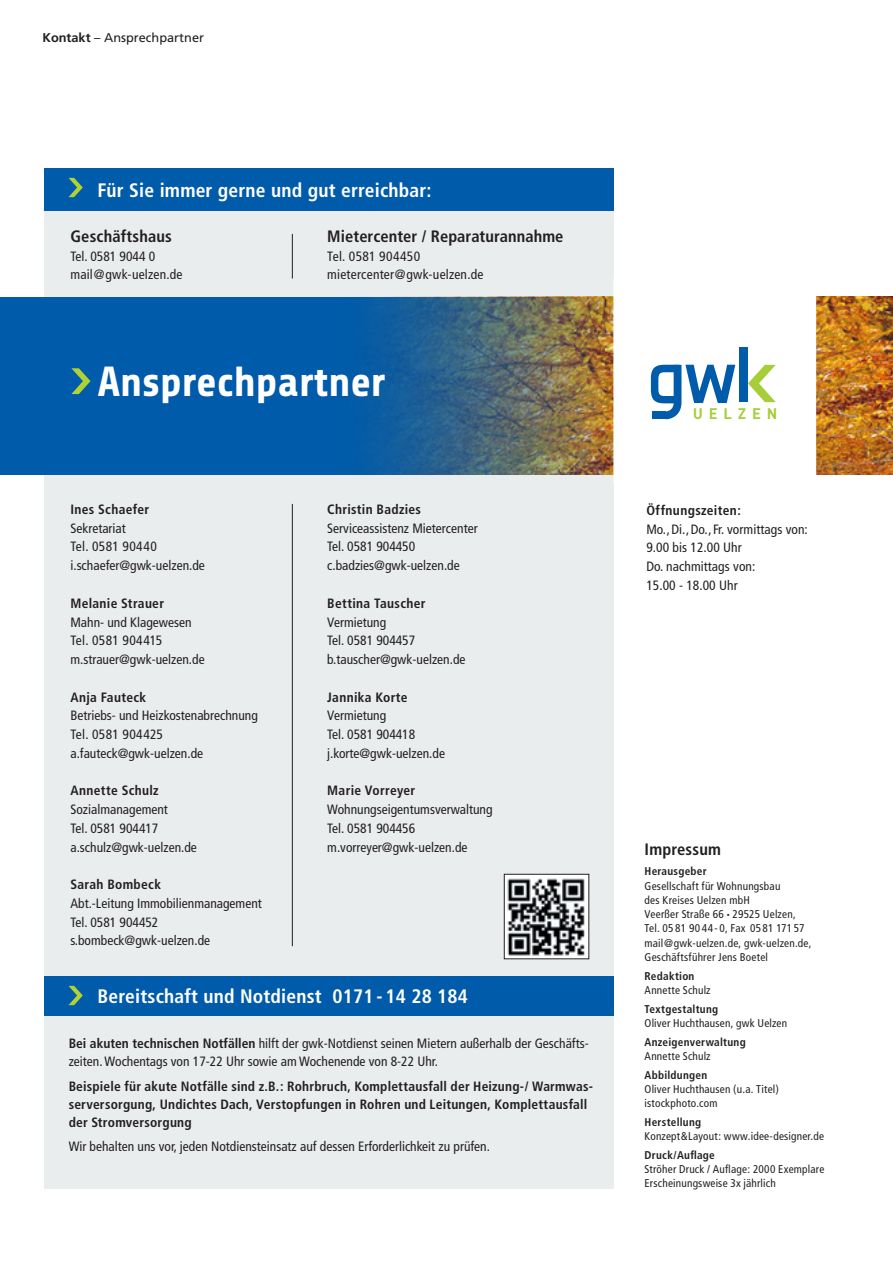
<style>
.page{position:relative;width:893px;height:1263px;background:#fff}
.page>*{position:absolute;margin:0;border:0;box-sizing:border-box;transform-origin:0 0}
.t1{font:42px "Share Bold OSF";color:#fff}
.t2{font:700 condensed 19.5px "Frutiger";letter-spacing:.01em;color:#fff}
.t3{font:700 condensed 16.5px "Frutiger";letter-spacing:.005em;color:#231f20}
.t4{font:15.6px "D DIN Bold";letter-spacing:.405em;color:#a6ce38}
.t5{font:condensed 13.5px/18.8px "Frutiger";color:#231f20}
.t6{font:700 condensed 13.5px/18.3px "Frutiger";letter-spacing:.015em;color:#231f20}
.t7{font:condensed 13.5px/18.8px "Frutiger";letter-spacing:.02em;color:#231f20}
.t8{font:12.75px "Frutiger";color:#231f20}
.t9{font:condensed 11.25px/14.2px "Frutiger";letter-spacing:.015em;color:#231f20}
.t10{font:700 condensed 11.25px "Frutiger";letter-spacing:.02em;color:#231f20}
.s1{font-weight:700}
.s2{font-size:6px}
</style>
<div class="page">
<div style="left:44px;top:176px;width:570px;height:800px;background:#eaeded"></div>
<div style="left:44px;top:976px;width:570px;height:42px;background:#005baa"></div>
<div style="left:44px;top:168px;width:570px;height:42px;background:#005baa"></div>
<div style="left:44px;top:1016px;width:570px;height:172px;background:#eaeded"></div>
<div style="left:0;top:297px;width:638px;height:177px;background:#005baa"></div>
<img style="left:72px;top:297px;width:541px;height:177px">
<img style="left:816px;top:297px;width:77px;height:177px">
<svg style="left:71px;top:368px;width:20px;height:26px"></svg>
<svg style="left:68px;top:986px;width:15px;height:19px"></svg>
<svg style="left:68px;top:178px;width:15px;height:19px"></svg>
<div style="left:613px;top:279px;width:203px;height:204px;background:#fff"></div>
<svg style="left:748px;top:365px;width:28px;height:37px"></svg>
<div style="left:739px;top:347px;width:8px;height:55px;background:#005baa"></div>
<svg style="left:651px;top:365px;width:84px;height:54px"></svg>
<div style="left:643px;top:407px;width:22px;height:16px;background:#fff"></div>
<div style="left:652px;top:411px;width:13px;height:8px;background:#005baa"></div>
<img style="left:506px;top:876px;width:81px;height:81px">
<div style="left:504px;top:874px;width:85px;height:85px;border:1px solid #231f20"></div>
<hr style="left:292px;top:234px;width:1px;height:45px;background:#231f20">
<hr style="left:292px;top:504px;width:1px;height:442px;background:#231f20">
<p class="t8" style="left:43px;top:30px;width:163px"><span class="s1">Kontakt</span> – Ansprechpartner</p>
<h2 class="t2" style="left:97px;top:178px;width:336px">Für Sie immer gerne und gut erreichbar:</h2>
<p class="t3" style="left:70px;top:226px;width:103px">Geschäftshaus</p>
<p class="t5" style="left:70px;top:247px;width:114px">Tel. 0581 9044 0 mail@gwk-uelzen.de</p>
<p class="t3" style="left:327px;top:226px;width:238px">Mietercenter / Reparaturannahme</p>
<p class="t7" style="left:327px;top:247px;width:158px">Tel. 0581 904450 mietercenter@gwk-uelzen.de</p>
<h1 class="t1" style="left:97px;top:359px;width:290px">Ansprechpartner</h1>
<p class="t6" style="left:70px;top:500px;width:80px">Ines Schaefer</p>
<p class="t5" style="left:70px;top:519px;width:136px">Sekretariat<br>Tel. 0581 90440 i.schaefer@gwk-uelzen.de</p>
<p class="t6" style="left:70px;top:594px;width:95px">Melanie Strauer</p>
<p class="t5" style="left:70px;top:612px;width:136px">Mahn- und Klagewesen<br>Tel. 0581 904415 m.strauer@gwk-uelzen.de</p>
<p class="t6" style="left:70px;top:688px;width:77px">Anja Fauteck</p>
<p class="t5" style="left:70px;top:706px;width:189px">Betriebs- und Heizkostenabrechnung<br>Tel. 0581 904425 a.fauteck@gwk-uelzen.de</p>
<p class="t6" style="left:70px;top:781px;width:90px">Annette Schulz</p>
<p class="t5" style="left:70px;top:800px;width:128px">Sozialmanagement<br>Tel. 0581 904417 a.schulz@gwk-uelzen.de</p>
<p class="t6" style="left:70px;top:875px;width:92px">Sarah Bombeck</p>
<p class="t5" style="left:70px;top:894px;width:193px">Abt.-Leitung Immobilienmanagement<br>Tel. 0581 904452 s.bombeck@gwk-uelzen.de</p>
<p class="t6" style="left:327px;top:500px;width:95px">Christin Badzies</p>
<p class="t5" style="left:327px;top:519px;width:152px">Serviceassistenz Mietercenter<br>Tel. 0581 904450 c.badzies@gwk-uelzen.de</p>
<p class="t6" style="left:327px;top:594px;width:100px">Bettina Tauscher</p>
<p class="t5" style="left:327px;top:612px;width:140px">Vermietung<br>Tel. 0581 904457 b.tauscher@gwk-uelzen.de</p>
<p class="t6" style="left:327px;top:688px;width:82px">Jannika Korte</p>
<p class="t5" style="left:327px;top:706px;width:119px">Vermietung<br>Tel. 0581 904418 j.korte@gwk-uelzen.de</p>
<p class="t6" style="left:327px;top:781px;width:90px">Marie Vorreyer</p>
<p class="t5" style="left:327px;top:800px;width:167px">Wohnungseigentumsverwaltung<br>Tel. 0581 904456 m.vorreyer@gwk-uelzen.de</p>
<h2 class="t2" style="left:97px;top:985px;width:372px">Bereitschaft und Notdienst 0171 - 14 28 184</h2>
<p class="t5" style="left:69px;top:1034px;width:521px;line-height:18.3px"><span class="s1">Bei akuten technischen Notfällen</span> hilft der gwk-Notdienst seinen Mietern außerhalb der Geschäfts&shy;zeiten. Wochentags von 17-22 Uhr sowie am Wochenende von 8-22 Uhr.</p>
<p class="t6" style="left:69px;top:1077px;width:526px">Beispiele für akute Notfälle sind z.B.: Rohrbruch, Komplettausfall der Heizung-/ Warmwas&shy;serversorgung, Undichtes Dach, Verstopfungen in Rohren und Leitungen, Komplettausfall der Stromversorgung</p>
<p class="t5" style="left:69px;top:1137px;width:423px">Wir behalten uns vor, jeden Notdiensteinsatz auf dessen Erforderlichkeit zu prüfen.</p>
<p class="t4" style="left:693px;top:405px;width:85px">UELZEN</p>
<p class="t6" style="left:646px;top:501px;width:96px">Öffnungszeiten:</p>
<p class="t5" style="left:646px;top:520px;width:163px">Mo.,Di.,Do.,Fr. vormittags von:<br>9.00 bis 12.00 Uhr<br>Do. nachmittags von:<br>15.00 - 18.00 Uhr</p>
<p class="t3" style="left:645px;top:839px;width:78px">Impressum</p>
<p class="t10" style="left:645px;top:865px;width:64px">Herausgeber</p>
<p class="t9" style="left:645px;top:878px;width:168px">Gesellschaft für Wohnungsbau<br>des Kreises Uelzen mbH<br>Veerßer Straße 66 <span class="s2">•</span> 29525 Uelzen,<br>Tel. 0581 90 44- 0, Fax 0581 171 57 mail@gwk-uelzen.de, gwk-uelzen.de,<br>Geschäftsführer Jens Boetel</p>
<p class="t10" style="left:645px;top:969px;width:51px">Redaktion</p>
<p class="t9" style="left:645px;top:983px;width:68px">Annette Schulz</p>
<p class="t10" style="left:645px;top:1002px;width:75px">Textgestaltung</p>
<p class="t9" style="left:645px;top:1016px;width:144px">Oliver Huchthausen, gwk Uelzen</p>
<p class="t10" style="left:645px;top:1035px;width:103px">Anzeigenverwaltung</p>
<p class="t9" style="left:645px;top:1049px;width:68px">Annette Schulz</p>
<p class="t10" style="left:645px;top:1068px;width:64px">Abbildungen</p>
<p class="t9" style="left:645px;top:1082px;width:136px">Oliver Huchthausen (u.a. Titel) istockphoto.com</p>
<p class="t10" style="left:645px;top:1115px;width:58px">Herstellung</p>
<p class="t9" style="left:645px;top:1129px;width:181px">Konzept&amp;Layout: www.idee-designer.de</p>
<p class="t10" style="left:645px;top:1148px;width:72px">Druck/Auflage</p>
<p class="t9" style="left:645px;top:1162px;width:181px">Ströher Druck / Auflage: 2000 Exemplare<br>Erscheinungsweise 3x jährlich</p>
</div>
